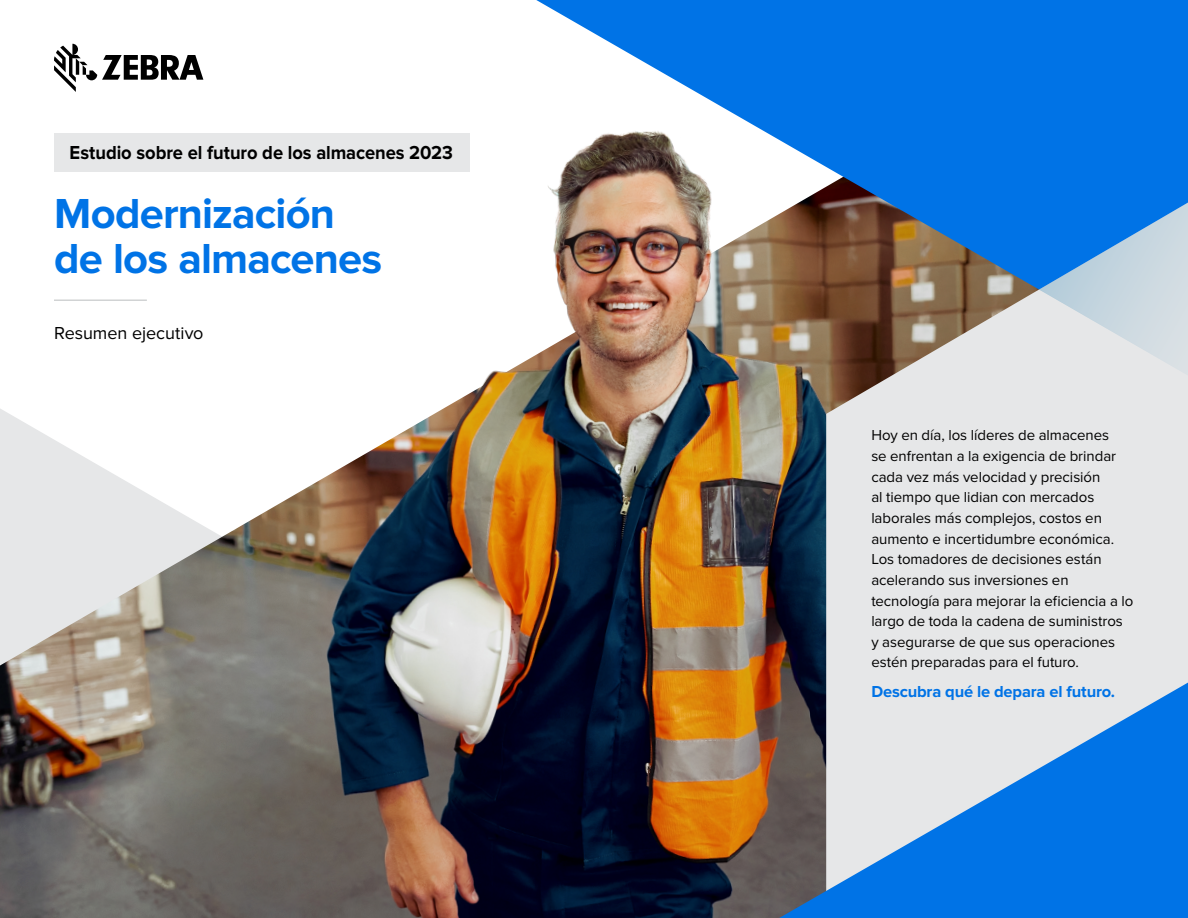
<style>
.page{position:relative;width:1188px;height:918px;background:#fff}
.page>*{position:absolute;margin:0;border:0;box-sizing:border-box;transform-origin:0 0}
.t1{font:700 43.5px/45px "Proxima Nova";letter-spacing:-.02em;color:#0073e6}
.t2{font:700 19.5px "Proxima Nova";letter-spacing:-.005em;color:#000;scale:.94 1}
.t3{font:18px "Proxima Nova";color:#000}
.t4{font:700 16.5px "Proxima Nova";letter-spacing:-.01em;color:#0073e6}
.t5{font:15px/20.7px "Proxima Nova";letter-spacing:-.005em;color:#000}
</style>
<div class="page">
<img style="left:0;top:78px;width:826px;height:840px">
<div style="left:864px;top:0;width:324px;height:203px;background:#0073e6"></div>
<img style="left:380px;top:0;width:484px;height:539px">
<div style="left:826px;top:438px;width:362px;height:245px;background:#e6e7e8"></div>
<svg style="left:826px;top:203px;width:362px;height:235px;background:#9fa9b4"></svg>
<svg style="left:54px;top:44px;width:149px;height:48px"></svg>
<hr style="left:54px;top:299px;width:93px;height:2px;background:#d1d3d4">
<div style="left:55px;top:133px;width:415px;height:39px;background:#e6e7e8"></div>
<svg style="left:779px;top:683px;width:409px;height:235px;background:#629cd6"></svg>
<h2 class="t2" style="left:70px;top:141px;width:409px">Estudio sobre el futuro de los almacenes 2023</h2>
<h1 class="t1" style="left:54px;top:192px;width:330px">Modernización de los almacenes</h1>
<p class="t3" style="left:54px;top:323px;width:151px">Resumen ejecutivo</p>
<p class="t5" style="left:871px;top:425px;width:264px">Hoy en día, los líderes de almacenes<br>se enfrentan a la exigencia de brindar cada vez más velocidad y precisión<br>al tiempo que lidian con mercados laborales más complejos, costos en aumento e incertidumbre económica.<br>Los tomadores de decisiones están acelerando sus inversiones en tecnología para mejorar la eficiencia a lo largo de toda la cadena de suministros y asegurarse de que sus operaciones estén preparadas para el futuro.</p>
<p class="t4" style="left:871px;top:682px;width:245px">Descubra qué le depara el futuro.</p>
</div>
